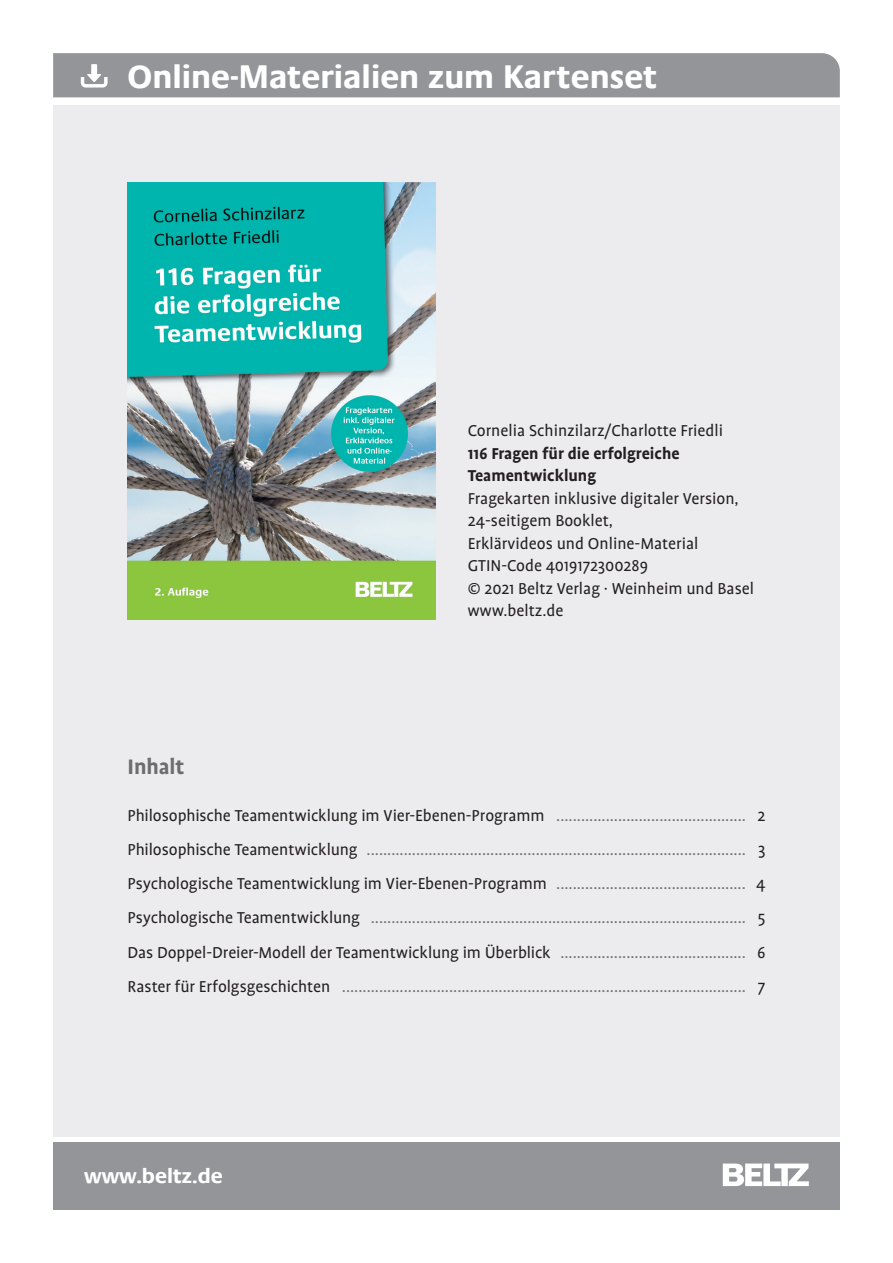
<style>
.page{position:relative;width:893px;height:1263px;background:#fff}
.page>*{position:absolute;margin:0;border:0;box-sizing:border-box;transform-origin:0 0}
.t1{font:700 33px "Praxis Com";color:#fff}
.t2{font:24px "Profile OT Bold Q angepasst";letter-spacing:-.01em;color:#6c6d70}
.t3{font:700 21px "Praxis Com";color:#fff}
.t4{font:18px/34.2px "Profile OT Q angepasst";letter-spacing:-.01em;color:#6c6d70;text-align:justify}
.t5{font:18px/22.5px "Profile OT Q angepasst";color:#231f20}
.t6{font:18px/22.5px "Profile OT Bold Q angepasst";color:#231f20}
.s1{color:#231f20}
</style>
<div class="page">
<div style="left:53px;top:105px;width:787px;height:1032px;background:#ececee"></div>
<div style="left:53px;top:1142px;width:787px;height:68px;background:#939598"></div>
<img style="left:722px;top:1163px;width:87px;height:23px">
<div style="left:53px;top:53px;width:787px;height:44px;background:#939598"></div>
<img style="left:128px;top:183px;width:307px;height:437px">
<h1 class="t1" style="left:128px;top:57px;width:531px">Online-Materialien zum Kartenset</h1>
<p class="t5" style="left:468px;top:421px;width:257px">Cornelia Schinzilarz/Charlotte Friedli</p>
<p class="t6" style="left:468px;top:443px;width:213px">116 Fragen für die erfolgreiche<br>Teamentwicklung</p>
<p class="t5" style="left:468px;top:488px;width:288px">Fragekarten inklusive digitaler Version,<br>24-seitigem Booklet,<br>Erklärvideos und Online-Material<br>GTIN-Code 4019172300289<br>© 2021 Beltz Verlag · Weinheim und Basel www.beltz.de</p>
<h2 class="t2" style="left:128px;top:753px;width:58px">Inhalt</h2>
<p class="t4" style="left:128px;top:799px;width:639px"><span class="s1">Philosophische Teamentwicklung im Vier-Ebenen-Programm</span> .............................................. <span class="s1">2<br>Philosophische Teamentwicklung</span> ............................................................................................ <span class="s1">3<br>Psychologische Teamentwicklung im Vier-Ebenen-Programm</span> .............................................. <span class="s1">4<br>Psychologische Teamentwicklung</span> ........................................................................................... <span class="s1">5<br>Das Doppel-Dreier-Modell der Teamentwicklung im Überblick</span> ............................................. <span class="s1">6<br>Raster für Erfolgsgeschichten</span> .................................................................................................. <span class="s1">7</span></p>
<p class="t3" style="left:84px;top:1163px;width:140px">www.beltz.de</p>
</div>
